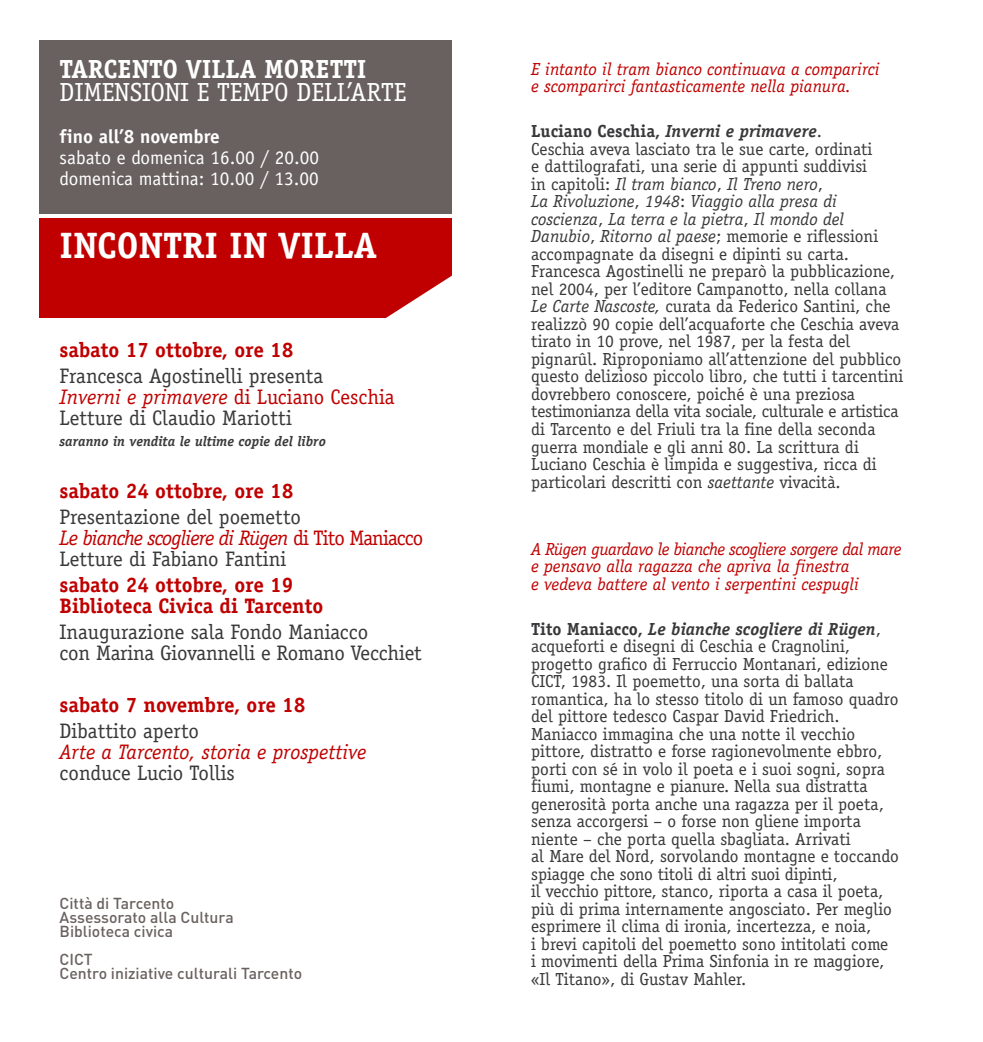
<style>
.page{position:relative;width:983px;height:1042px;background:#fff}
.page>*{position:absolute;margin:0;border:0;box-sizing:border-box;transform-origin:0 0}
.t1{font:700 36.75px "Officina Serif";color:#fff}
.t2{font:26.25px "Officina Serif";color:#fff}
.t3{font:700 26.25px "Officina Serif";color:#fff}
.t4{font:21px/21px "Officina Serif";color:#39383a}
.t5{font:700 21px/21px "Officina Serif";color:#c00000}
.t6{font:italic 21px "Officina Serif";color:#c00000}
.t7{font:19.25px/21px "Officina Sans";color:#fff}
.t8{font:700 19.25px "Officina Sans";color:#fff}
.t9{font:17.5px/17.5px "Officina Serif";color:#39383a}
.t10{font:italic 17.5px/17.5px "Officina Serif";letter-spacing:-.02em;color:#c00000}
.t11{font:italic 17.5px/17.5px "Officina Serif";color:#c00000}
.t12{font:500 15.75px/14px "DIN";color:#69615f}
.t13{font:italic 700 14px "Officina Serif";color:#39383a}
.s1{font-style:italic;color:#c00000}
.s2{color:#c00000}
.s3{font-weight:700}
.s4{font-weight:700;font-style:italic}
.s5{font-style:italic}
</style>
<div class="page">
<div style="left:40px;top:40px;width:411px;height:173px;background:#69615f"></div>
<div style="left:40px;top:218px;width:411px;height:99px;background:#c00000"></div>
<svg style="left:357px;top:260px;width:95px;height:58px"></svg>
<h2 class="t3" style="left:60px;top:60px;width:308px">TARCENTO VILLA MORETTI</h2>
<h2 class="t2" style="left:60px;top:77px;width:348px">DIMENSIONI E TEMPO DELL’ARTE</h2>
<p class="t8" style="left:60px;top:129px;width:162px">fino all’8 novembre</p>
<p class="t7" style="left:60px;top:149px;width:261px">sabato e domenica 16.00 / 20.00 domenica mattina: 10.00 / 13.00</p>
<h1 class="t1" style="left:59px;top:231px;width:319px">INCONTRI IN VILLA</h1>
<p class="t5" style="left:60px;top:341px;width:235px">sabato 17 ottobre, ore 18</p>
<p class="t4" style="left:60px;top:366px;width:336px">Francesca Agostinelli presenta<br><span class="s1">Inverni e primavere</span> <span class="s2">di Luciano Ceschia<br></span>Letture di Claudio Mariotti</p>
<p class="t13" style="left:60px;top:436px;width:268px">saranno in vendita le ultime copie del libro</p>
<p class="t5" style="left:60px;top:482px;width:235px">sabato 24 ottobre, ore 18</p>
<p class="t4" style="left:60px;top:506px;width:365px">Presentazione del poemetto<br><span class="s1">Le bianche scogliere di Rügen</span> <span class="s2">di Tito Maniacco<br></span>Letture di Fabiano Fantini</p>
<p class="t5" style="left:60px;top:576px;width:265px">sabato 24 ottobre, ore 19<br>Biblioteca Civica di Tarcento</p>
<p class="t4" style="left:60px;top:621px;width:364px">Inaugurazione sala Fondo Maniacco<br>con Marina Giovannelli e Romano Vecchiet</p>
<p class="t5" style="left:60px;top:696px;width:247px">sabato 7 novembre, ore 18</p>
<p class="t4" style="left:60px;top:720px;width:141px">Dibattito aperto</p>
<p class="t6" style="left:60px;top:739px;width:308px">Arte a Tarcento, storia e prospettive</p>
<p class="t4" style="left:60px;top:762px;width:177px">conduce Lucio Tollis</p>
<p class="t12" style="left:60px;top:896px;width:176px">Città di Tarcento<br>Assessorato alla Cultura<br>Biblioteca civica</p>
<p class="t12" style="left:60px;top:952px;width:244px">CICT<br>Centro iniziative culturali Tarcento</p>
<p class="t11" style="left:531px;top:60px;width:350px">E intanto il tram bianco continuava a comparirci e scomparirci fantasticamente nella pianura.</p>
<p class="t9" style="left:531px;top:123px;width:373px"><span class="s3">Luciano Ceschia,</span> <span class="s4">Inverni e primavere</span>.<br>Ceschia aveva lasciato tra le sue carte, ordinati<br>e dattilografati, una serie di appunti suddivisi<br>in capitoli: <span class="s5">Il tram bianco</span>, <span class="s5">Il Treno nero</span>,<br><span class="s5">La Rivoluzione</span>, <span class="s5">1948</span>: <span class="s5">Viaggio alla presa di coscienza</span>, <span class="s5">La terra e la pietra</span>, <span class="s5">Il mondo del Danubio</span>, <span class="s5">Ritorno al paese</span>; memorie e riflessioni accompagnate da disegni e dipinti su carta.<br>Francesca Agostinelli ne preparò la pubblicazione, nel 2004, per l’editore Campanotto, nella collana <span class="s5">Le Carte Nascoste,</span> curata da Federico Santini, che realizzò 90 copie dell’acquaforte che Ceschia aveva tirato in 10 prove, nel 1987, per la festa del pignarûl. Riproponiamo all’attenzione del pubblico questo delizioso piccolo libro, che tutti i tarcentini dovrebbero conoscere, poiché è una preziosa testimonianza della vita sociale, culturale e artistica di Tarcento e del Friuli tra la fine della seconda guerra mondiale e gli anni 80. La scrittura di Luciano Ceschia è limpida e suggestiva, ricca di particolari descritti con <span class="s5">saettante</span> vivacità.</p>
<p class="t10" style="left:531px;top:540px;width:372px">A Rügen guardavo le bianche scogliere sorgere dal mare e pensavo alla ragazza che apriva la finestra<br>e vedeva battere al vento i serpentini cespugli</p>
<p class="t9" style="left:531px;top:620px;width:369px"><span class="s3">Tito Maniacco,</span> <span class="s4">Le bianche scogliere di Rügen</span>, acqueforti e disegni di Ceschia e Cragnolini, progetto grafico di Ferruccio Montanari, edizione CICT, 1983. Il poemetto, una sorta di ballata romantica, ha lo stesso titolo di un famoso quadro del pittore tedesco Caspar David Friedrich.<br>Maniacco immagina che una notte il vecchio pittore, distratto e forse ragionevolmente ebbro, porti con sé in volo il poeta e i suoi sogni, sopra fiumi, montagne e pianure. Nella sua distratta generosità porta anche una ragazza per il poeta, senza accorgersi – o forse non gliene importa niente – che porta quella sbagliata. Arrivati<br>al Mare del Nord, sorvolando montagne e toccando spiagge che sono titoli di altri suoi dipinti,<br>il vecchio pittore, stanco, riporta a casa il poeta, più di prima internamente angosciato. Per meglio esprimere il clima di ironia, incertezza, e noia,<br>i brevi capitoli del poemetto sono intitolati come<br>i movimenti della Prima Sinfonia in re maggiore, «Il Titano», di Gustav Mahler.</p>
</div>
